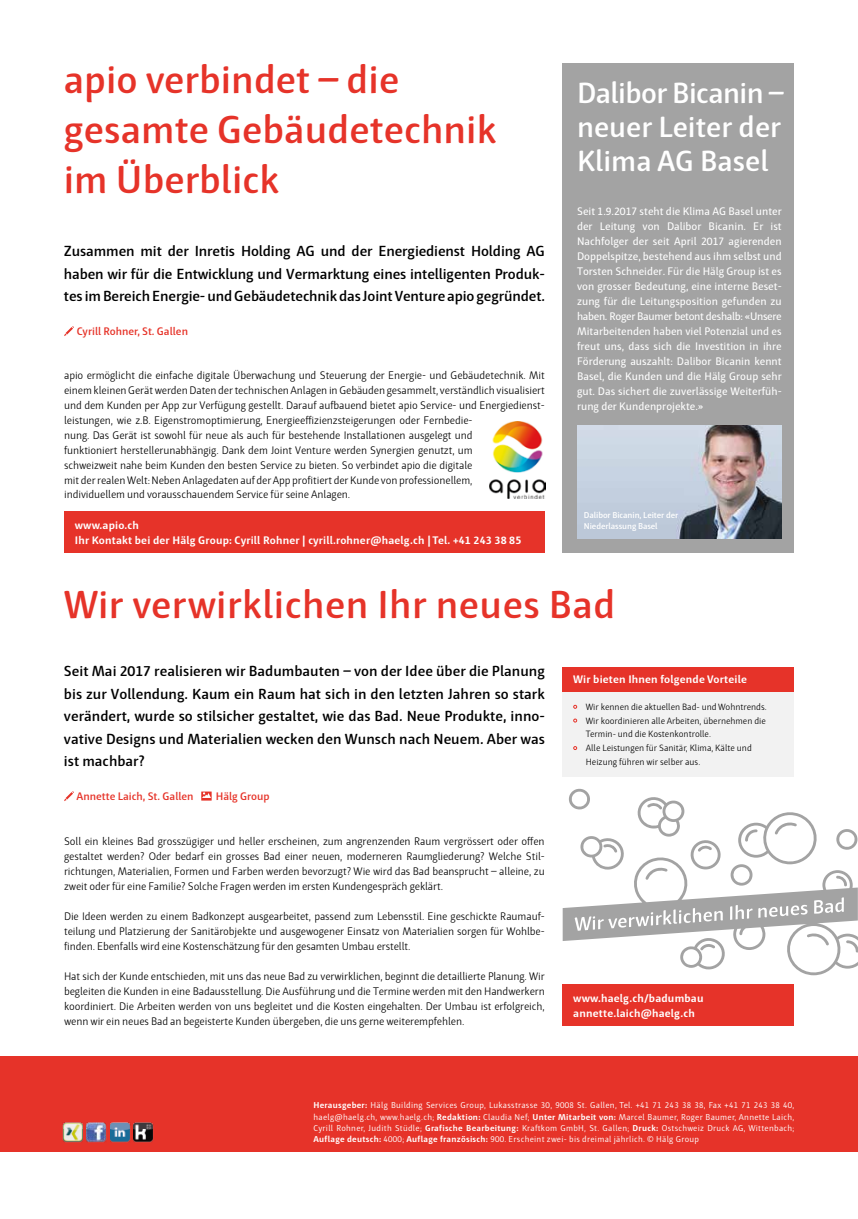
<style>
.page{position:relative;width:858px;height:1219px;background:#fff}
.page>*{position:absolute;margin:0;border:0;box-sizing:border-box;transform-origin:0 0}
.t1{font:600 40px/50px "Haptic Pro";color:#e63329}
.t2{font:600 30px/33.8px "Haptic Pro";color:#fff;text-align:justify}
.t3{font:600 15px/22.5px "Haptic Pro";letter-spacing:-.005em;color:#000;text-align:justify}
.t4{font:11.25px/15px "Haptic Pro Light 0 wt";letter-spacing:-.01em;color:#000;text-align:justify}
.t5{font:11.25px/15px "Haptic Pro";color:#fff;text-align:justify}
.t6{font:700 11.25px/15px "Haptic Pro";letter-spacing:.015em;color:#fff}
.t7{font:600 11.25px "Haptic Pro";color:#e63329}
.t8{font:9.38px/13.8px "Haptic Pro Light 0 wt";color:#000}
.t9{font:300 8.75px/11.2px "Haptic Pro";letter-spacing:.03em;color:#fff;text-align:justify}
.t10{font:600 8.75px/11.2px "Haptic Pro";letter-spacing:-.01em;color:#fff}
.s1{font-weight:700}
</style>
<div class="page">
<svg style="left:562px;top:789px;width:295px;height:186px"></svg>
<div style="left:64px;top:511px;width:481px;height:42px;background:#e63329"></div>
<hr style="left:857px;top:1056px;width:1px;height:96px;background:#a3a3a3">
<div style="left:0;top:1056px;width:857px;height:96px;background:#e63329"></div>
<svg style="left:64px;top:326px;width:10px;height:10px"></svg>
<svg style="left:64px;top:791px;width:10px;height:10px"></svg>
<svg style="left:201px;top:791px;width:11px;height:10px"></svg>
<img style="left:489px;top:421px;width:56px;height:78px">
<div style="left:562px;top:692px;width:232px;height:85px;background:#f2f2f2"></div>
<div style="left:562px;top:667px;width:232px;height:25px;background:#e63329"></div>
<div style="left:562px;top:984px;width:232px;height:41px;background:#e63329"></div>
<svg style="left:573px;top:705px;width:4px;height:4px"></svg>
<svg style="left:573px;top:746px;width:4px;height:4px"></svg>
<img style="left:63px;top:1122px;width:20px;height:21px">
<img style="left:87px;top:1122px;width:20px;height:21px">
<img style="left:110px;top:1122px;width:20px;height:21px">
<img style="left:133px;top:1122px;width:20px;height:21px">
<div style="left:562px;top:64px;width:232px;height:489px;background:#a3a3a3"></div>
<img style="left:577px;top:425px;width:204px;height:113px">
<h1 class="t1" style="left:64px;top:54px;width:434px">apio verbindet – die gesamte Gebäudetechnik im Überblick</h1>
<h3 class="t3" style="left:64px;top:240px;width:482px">Zusammen mit der Inretis Holding AG und der Energiedienst Holding AG haben wir für die Entwicklung und Vermarktung eines intelligenten Produk&shy;tes im Bereich Energie- und Gebäudetechnik das Joint Venture apio gegründet.</h3>
<p class="t7" style="left:77px;top:324px;width:113px">Cyrill Rohner, St. Gallen</p>
<p class="t4" style="left:64px;top:367px;width:482px;text-align:left">apio ermöglicht die einfache digitale Überwachung und Steuerung der Energie- und Gebäudetechnik. Mit einem kleinen Gerät werden Daten der technischen Anlagen in Gebäuden gesammelt, verständlich visualisiert und dem Kunden per App zur Verfügung gestellt. Darauf aufbauend bietet apio Service- und Energiedienst&shy;leistungen, wie z.B. Eigenstromoptimierung, Energieeffizienzsteigerungen oder Fernbedie-<br>nung. Das Gerät ist sowohl für neue als auch für bestehende Installationen ausgelegt und<br>funktioniert herstellerunabhängig. Dank dem Joint Venture werden Synergien genutzt, um<br>schweizweit nahe beim Kunden den besten Service zu bieten. So verbindet apio die digitale<br>mit der realen Welt: Neben Anlagedaten auf der App profitiert der Kunde von professionellem,<br>individuellem und vorausschauendem Service für seine Anlagen.</p>
<p class="t6" style="left:75px;top:517px;width:448px">www.apio.ch<br>Ihr Kontakt bei der Hälg Group: Cyrill Rohner | cyrill.rohner@haelg.ch | Tel. +41 243 38 85</p>
<h2 class="t2" style="left:577px;top:76px;width:208px">Dalibor Bicanin – neuer Leiter der Klima AG Basel</h2>
<p class="t5" style="left:577px;top:204px;width:206px">Seit 1.9.2017 steht die Klima AG Basel unter der Leitung von Dalibor Bicanin. Er ist Nachfolger der seit April 2017 agierenden Doppelspitze, bestehend aus ihm selbst und Torsten Schneider. Für die Hälg Group ist es von grosser Bedeutung, eine interne Beset&shy;zung für die Leitungsposition gefunden zu haben. Roger Baumer betont deshalb: «Unsere Mitarbeitenden haben viel Potenzial und es freut uns, dass sich die Investition in ihre Förderung auszahlt: Dalibor Bicanin kennt Basel, die Kunden und die Hälg Group sehr gut. Das sichert die zuverlässige Weiterfüh&shy;rung der Kundenprojekte.»</p>
<p class="t10" style="left:584px;top:509px;width:96px">Dalibor Bicanin, Leiter der<br>Niederlassung Basel</p>
<h1 class="t1" style="left:64px;top:580px;width:553px">Wir verwirklichen Ihr neues Bad</h1>
<p class="t3" style="left:64px;top:660px;width:482px">Seit Mai 2017 realisieren wir Badumbauten – von der Idee über die Planung bis zur Vollendung. Kaum ein Raum hat sich in den letzten Jahren so stark verändert, wurde so stilsicher gestaltet, wie das Bad. Neue Produkte, inno&shy;vative Designs und Materialien wecken den Wunsch nach Neuem. Aber was ist machbar?</p>
<p class="t7" style="left:76px;top:789px;width:119px">Annette Laich, St. Gallen</p>
<p class="t7" style="left:216px;top:789px;width:55px">Hälg Group</p>
<p class="t4" style="left:64px;top:833px;width:482px">Soll ein kleines Bad grosszügiger und heller erscheinen, zum angrenzenden Raum vergrössert oder offen gestaltet werden? Oder bedarf ein grosses Bad einer neuen, moderneren Raumgliederung? Welche Stil&shy;richtungen, Materialien, Formen und Farben werden bevorzugt? Wie wird das Bad beansprucht – alleine, zu zweit oder für eine Familie? Solche Fragen werden im ersten Kundengespräch geklärt.</p>
<p class="t4" style="left:64px;top:908px;width:482px">Die Ideen werden zu einem Badkonzept ausgearbeitet, passend zum Lebensstil. Eine geschickte Raumauf&shy;teilung und Platzierung der Sanitärobjekte und ausgewogener Einsatz von Materialien sorgen für Wohlbe&shy;finden. Ebenfalls wird eine Kostenschätzung für den gesamten Umbau erstellt.</p>
<p class="t4" style="left:64px;top:968px;width:482px">Hat sich der Kunde entschieden, mit uns das neue Bad zu verwirklichen, beginnt die detaillierte Planung. Wir begleiten die Kunden in eine Badausstellung. Die Ausführung und die Termine werden mit den Handwerkern koordiniert. Die Arbeiten werden von uns begleitet und die Kosten eingehalten. Der Umbau ist erfolgreich, wenn wir ein neues Bad an begeisterte Kunden übergeben, die uns gerne weiterempfehlen.</p>
<p class="t6" style="left:573px;top:672px;width:175px">Wir bieten Ihnen folgende Vorteile</p>
<p class="t8" style="left:585px;top:700px;width:182px">Wir kennen die aktuellen Bad- und Wohntrends.<br>Wir koordinieren alle Arbeiten, übernehmen die Termin- und die Kostenkontrolle.<br>Alle Leistungen für Sanitär, Klima, Kälte und Heizung führen wir selber aus.</p>
<p class="t6" style="left:573px;top:990px;width:132px">www.haelg.ch/badumbau annette.laich@haelg.ch</p>
<p class="t9" style="left:313px;top:1100px;width:482px"><span class="s1">Herausgeber:</span> Hälg Building Services Group, Lukasstrasse 30, 9008 St. Gallen, Tel. +41 71 243 38 38, Fax +41 71 243 38 40, haelg@haelg.ch, www.haelg.ch; <span class="s1">Redaktion:</span> Claudia Nef; <span class="s1">Unter Mitarbeit von:</span> Marcel Baumer, Roger Baumer, Annette Laich, Cyrill Rohner, Judith Stüdle; <span class="s1">Grafische Bearbeitung:</span> Kraftkom GmbH, St. Gallen; <span class="s1">Druck:</span> Ostschweiz Druck AG, Wittenbach; <span class="s1">Auflage deutsch:</span> 4000; <span class="s1">Auflage französisch:</span> 900. Erscheint zwei- bis dreimal jährlich. © Hälg Group</p>
</div>
